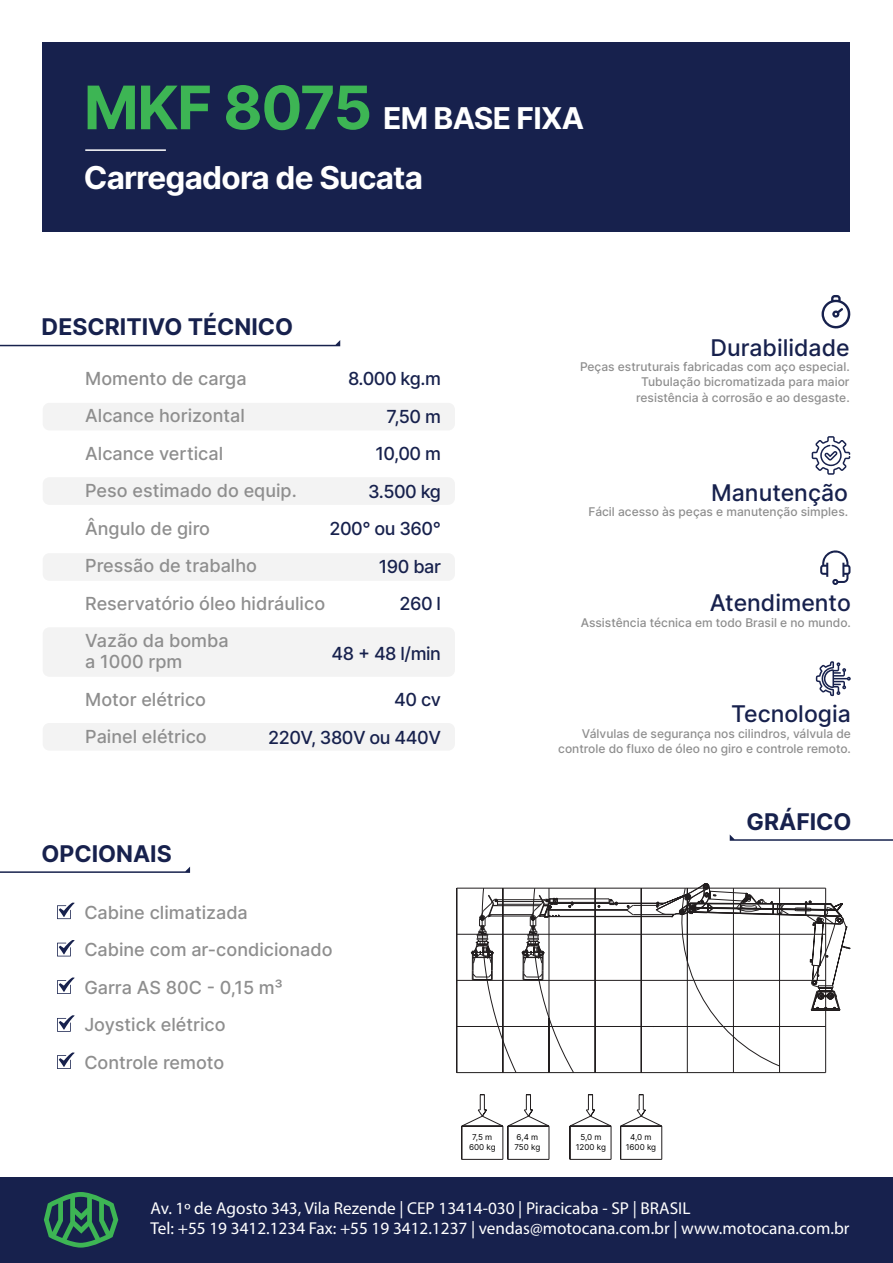
<style>
.page{position:relative;width:893px;height:1263px;background:#fff}
.page>*{position:absolute;margin:0;border:0;box-sizing:border-box;transform-origin:0 0}
.t1{font:700 31.5px "Inter";letter-spacing:-.025em;color:#fff}
.t2{font:700 30px "Inter";letter-spacing:-.025em;color:#fff}
.t3{font:500 22.95px "Inter";color:#17214d}
.t4{font:700 22.95px "Inter";color:#17214d}
.t5{font:500 18px/37.5px "Inter";color:#8e8e8e}
.t6{font:500 18px/37.5px "Inter";letter-spacing:-.025em;color:#17214d;text-align:right}
.t7{font:17.25px/20.7px "Myriad Pro";color:#fff}
.t8{font:500 12px/15.3px "Inter";color:#8e8e8e;text-align:right}
.t9{font:8.1px/9.8px "Inter";color:#000;text-align:center}
.s1{font-size:60px;color:#3db554}
</style>
<div class="page">
<div style="left:43px;top:403px;width:412px;height:27px;background:#f3f3f3;border-radius:7px"></div>
<div style="left:43px;top:477px;width:412px;height:28px;background:#f3f3f3;border-radius:7px"></div>
<div style="left:43px;top:627px;width:412px;height:50px;background:#f3f3f3;border-radius:7px"></div>
<div style="left:43px;top:553px;width:412px;height:28px;background:#f3f3f3;border-radius:7px"></div>
<div style="left:43px;top:723px;width:412px;height:28px;background:#f3f3f3;border-radius:7px"></div>
<div style="left:43px;top:43px;width:807px;height:189px;background:#17214d"></div>
<hr style="left:85px;top:149px;width:81px;height:2px;background:#fff">
<svg style="left:0;top:340px;width:340px;height:6px"></svg>
<svg style="left:0;top:866px;width:190px;height:7px"></svg>
<svg style="left:730px;top:835px;width:163px;height:6px"></svg>
<svg style="left:57px;top:903px;width:18px;height:16px"></svg>
<svg style="left:57px;top:940px;width:18px;height:16px"></svg>
<svg style="left:57px;top:977px;width:18px;height:17px"></svg>
<svg style="left:57px;top:1015px;width:18px;height:17px"></svg>
<svg style="left:57px;top:1052px;width:18px;height:17px"></svg>
<svg style="left:812px;top:436px;width:38px;height:39px"></svg>
<svg style="left:820px;top:550px;width:30px;height:35px"></svg>
<svg style="left:821px;top:295px;width:30px;height:34px"></svg>
<svg style="left:816px;top:661px;width:35px;height:35px"></svg>
<hr style="left:825px;top:888px;width:1px;height:184px;background:#211d1e">
<hr style="left:457px;top:1072px;width:369px;height:1px;background:#211d1e">
<hr style="left:779px;top:888px;width:1px;height:184px;background:#211d1e">
<hr style="left:457px;top:888px;width:78px;height:1px;background:#211d1e">
<hr style="left:457px;top:934px;width:76px;height:1px;background:#211d1e">
<hr style="left:457px;top:980px;width:82px;height:1px;background:#211d1e">
<hr style="left:456px;top:888px;width:1px;height:184px;background:#211d1e">
<hr style="left:497px;top:904px;width:44px;height:1px;background:#211d1e">
<hr style="left:489px;top:916px;width:43px;height:1px;background:#211d1e">
<hr style="left:493px;top:905px;width:47px;height:1px;background:#211d1e">
<hr style="left:490px;top:914px;width:42px;height:1px;background:#211d1e">
<hr style="left:497px;top:899px;width:45px;height:1px;background:#211d1e">
<hr style="left:497px;top:901px;width:46px;height:1px;background:#211d1e">
<hr style="left:503px;top:1126px;width:1px;height:33px;background:#211d1e">
<hr style="left:462px;top:1159px;width:41px;height:1px;background:#211d1e">
<hr style="left:461px;top:1126px;width:1px;height:33px;background:#211d1e">
<hr style="left:462px;top:1126px;width:41px;height:1px;background:#211d1e">
<hr style="left:549px;top:1126px;width:1px;height:33px;background:#211d1e">
<hr style="left:508px;top:1159px;width:41px;height:1px;background:#211d1e">
<hr style="left:508px;top:1126px;width:1px;height:33px;background:#211d1e">
<hr style="left:508px;top:1126px;width:41px;height:1px;background:#211d1e">
<hr style="left:611px;top:1126px;width:1px;height:33px;background:#211d1e">
<hr style="left:570px;top:1159px;width:41px;height:1px;background:#211d1e">
<hr style="left:570px;top:1126px;width:1px;height:33px;background:#211d1e">
<hr style="left:570px;top:1126px;width:41px;height:1px;background:#211d1e">
<hr style="left:661px;top:1126px;width:1px;height:33px;background:#211d1e">
<hr style="left:621px;top:1159px;width:41px;height:1px;background:#211d1e">
<hr style="left:620px;top:1126px;width:1px;height:33px;background:#211d1e">
<hr style="left:621px;top:1126px;width:41px;height:1px;background:#211d1e">
<hr style="left:733px;top:1037px;width:1px;height:35px;background:#211d1e">
<hr style="left:687px;top:961px;width:1px;height:111px;background:#211d1e">
<hr style="left:641px;top:888px;width:1px;height:184px;background:#211d1e">
<hr style="left:595px;top:888px;width:1px;height:184px;background:#211d1e">
<hr style="left:535px;top:888px;width:150px;height:1px;background:#211d1e">
<hr style="left:538px;top:934px;width:144px;height:1px;background:#211d1e">
<hr style="left:539px;top:980px;width:155px;height:1px;background:#211d1e">
<hr style="left:457px;top:1026px;width:266px;height:1px;background:#211d1e">
<hr style="left:557px;top:899px;width:52px;height:1px;background:#211d1e">
<hr style="left:557px;top:902px;width:52px;height:1px;background:#211d1e">
<hr style="left:548px;top:910px;width:79px;height:1px;background:#211d1e">
<hr style="left:548px;top:909px;width:79px;height:1px;background:#211d1e">
<hr style="left:617px;top:903px;width:40px;height:1px;background:#211d1e">
<hr style="left:573px;top:903px;width:37px;height:1px;background:#211d1e">
<svg style="left:609px;top:899px;width:9px;height:6px"></svg>
<hr style="left:548px;top:916px;width:124px;height:1px;background:#211d1e">
<svg style="left:620px;top:1094px;width:42px;height:32px"></svg>
<svg style="left:570px;top:1094px;width:41px;height:32px"></svg>
<svg style="left:461px;top:1094px;width:88px;height:32px"></svg>
<svg style="left:522px;top:888px;width:52px;height:185px"></svg>
<svg style="left:627px;top:883px;width:224px;height:183px"></svg>
<svg style="left:472px;top:888px;width:44px;height:185px"></svg>
<div style="left:0;top:1178px;width:893px;height:85px;background:#17214d"></div>
<svg style="left:44px;top:1192px;width:74px;height:55px"></svg>
<h2 class="t2" style="left:84px;top:97px;width:502px"><span class="s1">MKF 8075</span> EM BASE FIXA</h2>
<h1 class="t1" style="left:84px;top:155px;width:341px">Carregadora de Sucata</h1>
<h3 class="t4" style="left:42px;top:310px;width:253px">DESCRITIVO TÉCNICO</h3>
<h3 class="t5" style="left:85px;top:359px;width:241px">Momento de carga<br>Alcance horizontal<br>Alcance vertical<br>Peso estimado do equip.<br>Ângulo de giro<br>Pressão de trabalho<br>Reservatório óleo hidráulico<br>Vazão da bomba</h3>
<h3 class="t5" style="left:85px;top:643px;width:123px">a 1000 rpm<br>Motor elétrico<br>Painel elétrico</h3>
<h3 class="t6" style="left:329px;top:360px;width:113px">8.000 kg.m<br>7,50 m<br>10,00 m<br>3.500 kg<br>200° ou 360°<br>190 bar<br>260 l</h3>
<h3 class="t6" style="left:332px;top:634px;width:111px">48 + 48 l/min</h3>
<h3 class="t6" style="left:268px;top:681px;width:174px">40 cv<br>220V, 380V ou 440V</h3>
<h3 class="t4" style="left:42px;top:836px;width:132px">OPCIONAIS</h3>
<h3 class="t5" style="left:84px;top:893px;width:250px">Cabine climatizada<br>Cabine com ar-condicionado<br>Garra AS 80C - 0,15 m³<br>Joystick elétrico<br>Controle remoto</h3>
<h3 class="t3" style="left:711px;top:331px;width:141px">Durabilidade</h3>
<p class="t8" style="left:580px;top:359px;width:271px">Peças estruturais fabricadas com aço especial.<br>Tubulação bicromatizada para maior resistência à corrosão e ao desgaste.</p>
<h3 class="t3" style="left:711px;top:476px;width:138px">Manutenção</h3>
<p class="t8" style="left:588px;top:504px;width:261px">Fácil acesso às peças e manutenção simples.</p>
<h3 class="t3" style="left:710px;top:586px;width:142px">Atendimento</h3>
<p class="t8" style="left:581px;top:614px;width:272px">Assistência técnica em todo Brasil e no mundo.</p>
<h3 class="t3" style="left:731px;top:697px;width:121px">Tecnologia</h3>
<p class="t8" style="left:558px;top:725px;width:294px">Válvulas de segurança nos cilindros, válvula de controle do fluxo de óleo no giro e controle remoto.</p>
<h3 class="t4" style="left:747px;top:804px;width:107px">GRÁFICO</h3>
<p class="t9" style="left:469px;top:1132px;width:28px">7,5 m<br>600 kg</p>
<p class="t9" style="left:514px;top:1132px;width:27px;text-align:left">6,4 m<br>750 kg</p>
<p class="t9" style="left:576px;top:1132px;width:32px">5,0 m<br>1200 kg</p>
<p class="t9" style="left:626px;top:1132px;width:32px">4,0 m<br>1600 kg</p>
<h3 class="t7" style="left:151px;top:1197px;width:700px">Av. 1º de Agosto 343, Vila Rezende | CEP 13414-030 | Piracicaba - SP | BRASIL<br>Tel: +55 19 3412.1234 Fax: +55 19 3412.1237 | vendas@motocana.com.br | www.motocana.com.br</h3>
</div>
